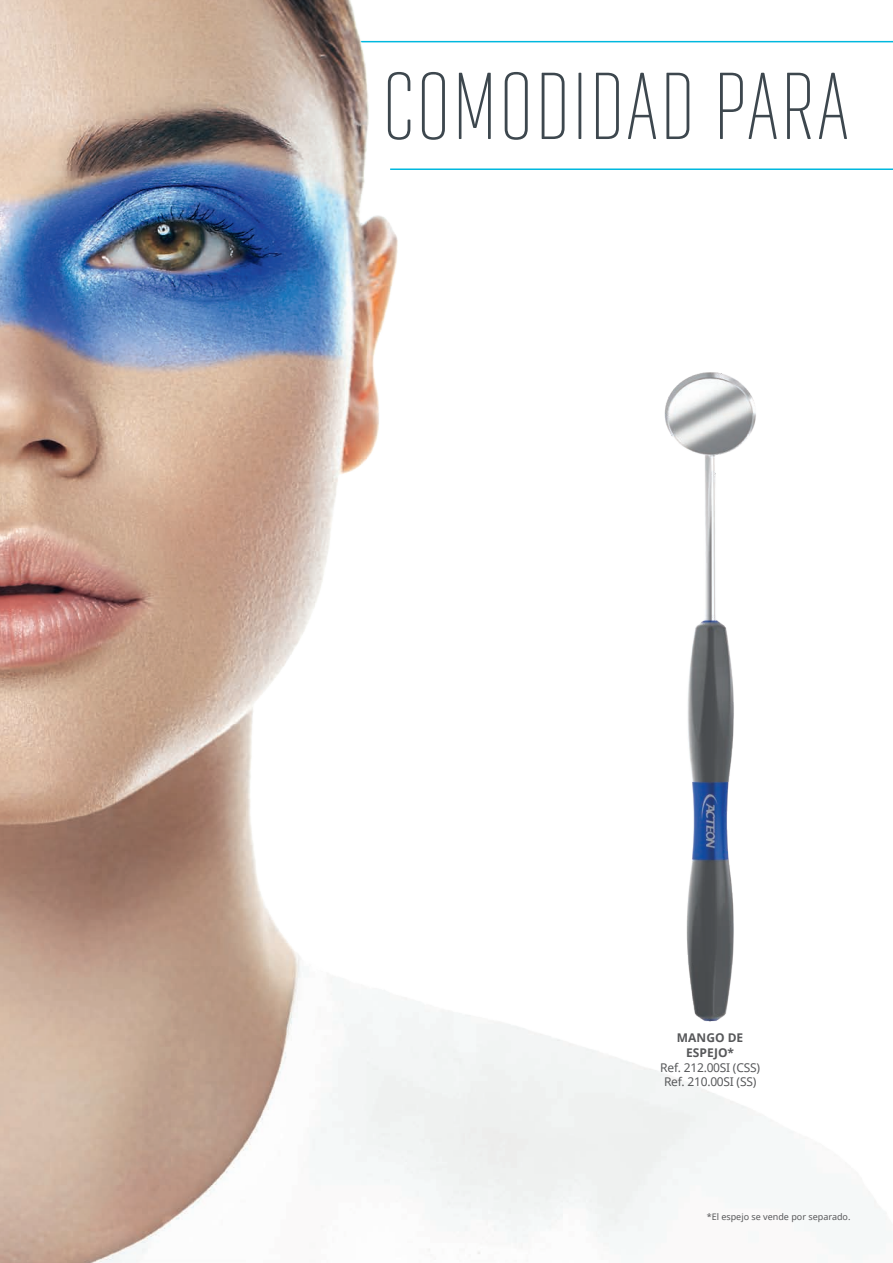
<style>
.page{position:relative;width:893px;height:1263px;background:#fff}
.page>*{position:absolute;margin:0;border:0;box-sizing:border-box;transform-origin:0 0}
.t1{font:200 97.5px "Geogrotesque X Comp";letter-spacing:.03em;color:#3d474e}
.t2{font:12px "Noto Sans";letter-spacing:-.02em;color:#57585a}
.t3{font:700 12px "Noto Sans";color:#57585a}
.t4{font:9px "Noto Sans";color:#57585a}
</style>
<div class="page">
<img style="left:0;top:0;width:893px;height:1263px">
<img style="left:663px;top:367px;width:94px;height:659px">
<p class="t1" style="left:383px;top:45px;width:467px">COMODIDAD PARA</p>
<p class="t3" style="left:677px;top:1029px;width:68px">MANGO DE</p>
<p class="t3" style="left:686px;top:1044px;width:50px">ESPEJO*</p>
<p class="t2" style="left:660px;top:1059px;width:101px">Ref. 212.00SI (CSS)</p>
<p class="t2" style="left:664px;top:1073px;width:94px">Ref. 210.00SI (SS)</p>
<p class="t4" style="left:707px;top:1211px;width:145px">*El espejo se vende por separado.</p>
</div>
